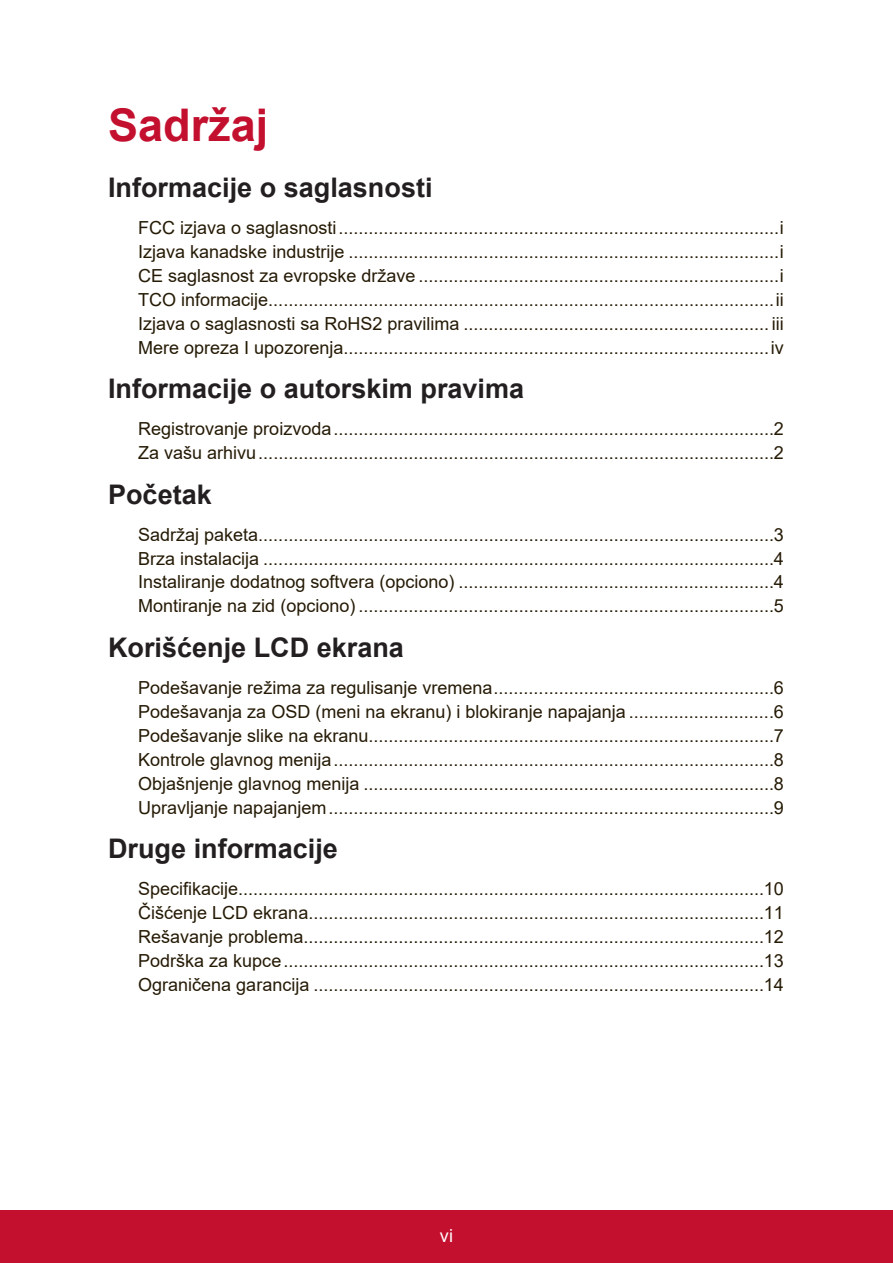
<style>
.page{position:relative;width:893px;height:1263px;background:#fff}
.page>*{position:absolute;margin:0;border:0;box-sizing:border-box;transform-origin:0 0}
.t1{font:700 45px "Arial";color:#c3102f}
.t2{font:700 27px "Arial";color:#231f20}
.t3{font:18px/24px "Arial";color:#251a05;text-align:justify}
.t4{font:18px "Arial";color:#fff}
</style>
<div class="page">
<div style="left:0;top:1210px;width:892px;height:53px;background:#c3102f"></div>
<h1 class="t1" style="left:108px;top:93px;width:162px">Sadržaj</h1>
<h2 class="t2" style="left:108px;top:169px;width:326px">Informacije o saglasnosti</h2>
<p class="t3" style="left:138px;top:215px;width:647px">FCC izjava o saglasnosti........................................................................................i Izjava kanadske industrije ......................................................................................i CE saglasnost za evropske države ........................................................................i TCO informacije.....................................................................................................ii Izjava o saglasnosti sa RoHS2 pravilima ............................................................. iii Mere opreza I upozorenja.....................................................................................iv</p>
<h2 class="t2" style="left:108px;top:370px;width:417px">Informacije o autorskim pravima</h2>
<p class="t3" style="left:138px;top:417px;width:647px">Registrovanje proizvoda........................................................................................2<br>Za vašu arhivu.......................................................................................................2</p>
<h2 class="t2" style="left:108px;top:475px;width:105px">Početak</h2>
<p class="t3" style="left:138px;top:522px;width:646px">Sadržaj paketa.......................................................................................................3<br>Brza instalacija ......................................................................................................4<br>Instaliranje dodatnog softvera (opciono) ...............................................................4<br>Montiranje na zid (opciono) ...................................................................................5</p>
<h2 class="t2" style="left:108px;top:628px;width:297px">Korišćenje LCD ekrana</h2>
<p class="t3" style="left:138px;top:675px;width:647px">Podešavanje režima za regulisanje vremena........................................................6<br>Podešavanja za OSD (meni na ekranu) i blokiranje napajanja .............................6<br>Podešavanje slike na ekranu.................................................................................7<br>Kontrole glavnog menija........................................................................................8<br>Objašnjenje glavnog menija ..................................................................................8<br>Upravljanje napajanjem.........................................................................................9</p>
<h2 class="t2" style="left:108px;top:830px;width:231px">Druge informacije</h2>
<p class="t3" style="left:138px;top:876px;width:647px">Specifikacije.........................................................................................................10<br>Čišćenje LCD ekrana...........................................................................................11<br>Rešavanje problema............................................................................................12<br>Podrška za kupce................................................................................................13<br>Ograničena garancija ..........................................................................................14</p>
<p class="t4" style="left:440px;top:1223px;width:14px">vi</p>
</div>
